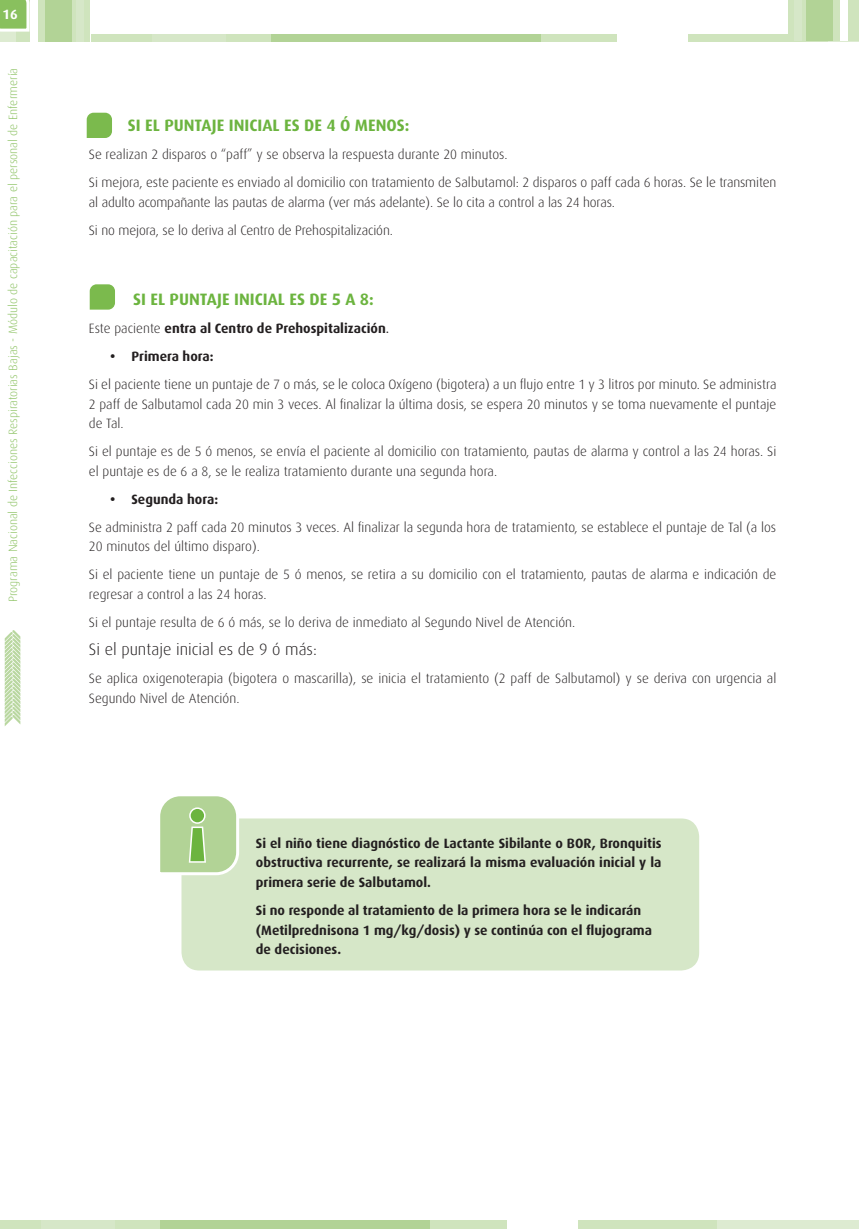
<style>
.page{position:relative;width:859px;height:1229px;background:#fff}
.page>*{position:absolute;margin:0;border:0;box-sizing:border-box;transform-origin:0 0}
.t1{font:700 75px "Dax";color:#6cb43f}
.t2{font:700 16.5px "Dax";color:#6cb43f}
.t3{font:300 16.5px "Dax";color:#231f20}
.t4{font:300 13.5px/19.5px "Dax";color:#231f20}
.t5{font:700 13.5px/19.5px "Dax";color:#231f20;text-align:justify}
.t6{font:700 13.5px "Dax";color:#fff}
.t7{font:300 12px "Dax";color:#89c05e}
.s1{font-weight:300}
.s2{font-weight:400}
</style>
<div class="page">
<div style="left:91px;top:34px;width:767px;height:7px;background:#cfe4bd"></div>
<div style="left:271px;top:34px;width:269px;height:7px;background:#b2d396"></div>
<div style="left:617px;top:34px;width:71px;height:7px;background:#fff"></div>
<svg style="left:827px;top:40px;width:21px;height:1px"></svg>
<div style="left:152px;top:34px;width:74px;height:7px;background:#d6e7c8"></div>
<div style="left:0;top:0;width:89px;height:41px;background:#cfe4bd"></div>
<div style="left:45px;top:0;width:26px;height:41px;background:#b2d396"></div>
<div style="left:30px;top:0;width:7px;height:41px;background:#fff"></div>
<div style="left:1px;top:0;width:15px;height:41px;background:#ddebd1"></div>
<div style="left:76px;top:0;width:7px;height:41px;background:#d6e7c8"></div>
<div style="left:787px;top:0;width:71px;height:40px;background:#cfe4bd"></div>
<div style="left:805px;top:0;width:27px;height:40px;background:#b2d396"></div>
<div style="left:839px;top:0;width:7px;height:40px;background:#fff"></div>
<div style="left:793px;top:0;width:7px;height:40px;background:#d6e7c8"></div>
<div style="left:0;top:1220px;width:858px;height:8px;background:#cfe4bd"></div>
<div style="left:160px;top:1220px;width:269px;height:8px;background:#b2d396"></div>
<div style="left:506px;top:1220px;width:71px;height:8px;background:#fff"></div>
<div style="left:717px;top:1220px;width:141px;height:8px;background:#ddebd1"></div>
<div style="left:42px;top:1220px;width:73px;height:8px;background:#d6e7c8"></div>
<svg style="left:5px;top:630px;width:15px;height:96px"></svg>
<svg style="left:87px;top:113px;width:25px;height:25px"></svg>
<svg style="left:90px;top:284px;width:25px;height:25px"></svg>
<div style="left:181px;top:818px;width:517px;height:152px;background:#d6e7c8;border-radius:18px"></div>
<svg style="left:160px;top:796px;width:80px;height:80px;background:#c0dba9"></svg>
<svg style="left:0;top:0;width:30px;height:33px"></svg>
<p class="t6" style="left:2px;top:7px;width:17px">16</p>
<p class="t7" style="left:6px;top:602px;width:535px;rotate:-90deg">Programa Nacional de Infecciones Respiratorias Bajas - Módulo de capacitación para el personal de Enfermería</p>
<p class="t2" style="left:128px;top:116px;width:75px">Si el puntaje</p>
<p class="t2" style="left:229px;top:116px;width:182px">inicial es de 4 ó menos:</p>
<p class="t4" style="left:89px;top:141px;width:688px;line-height:28px">Se realizan 2 disparos o “paff” y se observa la respuesta durante 20 minutos.<br>Si mejora, este paciente es enviado al domicilio con tratamiento de Salbutamol: 2 disparos o paff cada 6 horas. Se le transmiten</p>
<p class="t4" style="left:89px;top:188px;width:527px;line-height:28px">al adulto acompañante las pautas de alarma (ver más adelante). Se lo cita a control a las 24 horas.<br>Si no mejora, se lo deriva al Centro de Prehospitalización.</p>
<p class="t2" style="left:133px;top:290px;width:75px">Si el puntaje</p>
<p class="t2" style="left:234px;top:290px;width:141px">inicial es de 5 a 8:</p>
<p class="t5" style="left:89px;top:319px;width:302px"><span class="s1">Este paciente</span> entra al Centro de Prehospitalización<span class="s2">.</span></p>
<p class="t5" style="left:110px;top:347px;width:105px">• Primera hora:</p>
<p class="t4" style="left:89px;top:375px;width:688px;text-align:justify">Si el paciente tiene un puntaje de 7 o más, se le coloca Oxígeno (bigotera) a un flujo entre 1 y 3 litros por minuto. Se administra 2 paff de Salbutamol cada 20 min 3 veces. Al finalizar la última dosis, se espera 20 minutos y se toma nuevamente el puntaje de Tal.</p>
<p class="t4" style="left:89px;top:442px;width:688px">Si el puntaje es de 5 ó menos, se envía el paciente al domicilio con tratamiento, pautas de alarma y control a las 24 horas. Si el puntaje es de 6 a 8, se le realiza tratamiento durante una segunda hora.</p>
<p class="t5" style="left:110px;top:489px;width:109px">• Segunda hora:</p>
<p class="t4" style="left:89px;top:517px;width:688px">Se administra 2 paff cada 20 minutos 3 veces. Al finalizar la segunda hora de tratamiento, se establece el puntaje de Tal (a los<br>20 minutos del último disparo).</p>
<p class="t4" style="left:89px;top:565px;width:688px">Si el paciente tiene un puntaje de 5 ó menos, se retira a su domicilio con el tratamiento, pautas de alarma e indicación de regresar a control a las 24 horas.</p>
<p class="t4" style="left:89px;top:612px;width:488px">Si el puntaje resulta de 6 ó más, se lo deriva de inmediato al Segundo Nivel de Atención.</p>
<p class="t3" style="left:89px;top:640px;width:229px">Si el puntaje inicial es de 9 ó más:</p>
<p class="t4" style="left:89px;top:668px;width:688px">Se aplica oxigenoterapia (bigotera o mascarilla), se inicia el tratamiento (2 paff de Salbutamol) y se deriva con urgencia al<br>Segundo Nivel de Atención.</p>
<h1 class="t1" style="left:184px;top:776px;width:26px">¡</h1>
<p class="t5" style="left:256px;top:833px;width:407px">Si el niño tiene diagnóstico de Lactante Sibilante o BOR, Bronquitis obstructiva recurrente, se realizará la misma evaluación inicial y la primera serie de Salbutamol.</p>
<p class="t5" style="left:256px;top:900px;width:397px;text-align:left">Si no responde al tratamiento de la primera hora se le indicarán (Metilprednisona 1 mg/kg/dosis) y se continúa con el flujograma de decisiones.</p>
</div>
